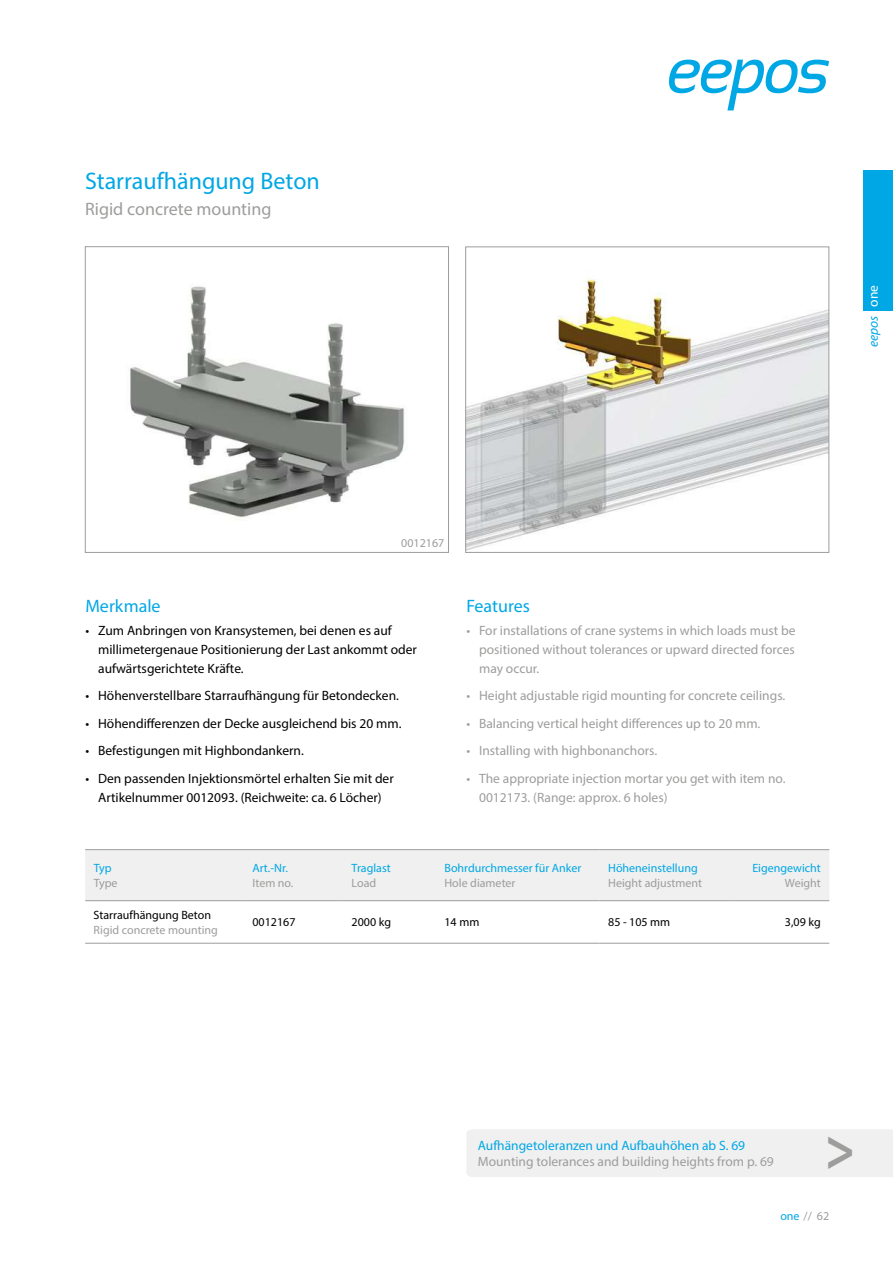
<style>
.page{position:relative;width:893px;height:1263px;background:#fff}
.page>*{position:absolute;margin:0;border:0;box-sizing:border-box;transform-origin:0 0}
.t1{font:700 60.9px "Myriad Pro";color:#9d9d9c;scale:.81 1}
.t2{font:24px "Myriad Pro";color:#00a7e5}
.t3{font:18px "Myriad Pro";color:#9d9d9c}
.t4{font:18px "Myriad Pro";color:#00a7e5}
.t5{font:13.5px/18.9px "Myriad Pro";color:#9d9d9c;text-align:justify}
.t6{font:13.5px/18.9px "Myriad Pro";color:#000}
.t7{font:13.5px "Myriad Pro";color:#00a7e5}
.t8{font:italic 13.5px "Myriad Pro";color:#00a7e5}
.t9{font:13.5px "Myriad Pro";color:#fff}
.t10{font:12px "Myriad Pro";color:#9d9d9c}
.t11{font:12px "Myriad Pro";color:#00a7e5}
.t12{font:12px "Myriad Pro";color:#000}
.s1{color:#00a7e5}
</style>
<div class="page">
<svg style="left:669px;top:60px;width:160px;height:51px"></svg>
<div style="left:739px;top:94px;width:101px;height:26px;background:#fff"></div>
<div style="left:864px;top:170px;width:29px;height:141px;background:#00a7e5"></div>
<div style="left:85px;top:850px;width:744px;height:50px;background:#f0f0f0"></div>
<hr style="left:343px;top:943px;width:93px;height:1px;background:#9d9d9c">
<hr style="left:436px;top:943px;width:164px;height:1px;background:#9d9d9c">
<hr style="left:600px;top:943px;width:130px;height:1px;background:#9d9d9c">
<hr style="left:730px;top:943px;width:99px;height:1px;background:#9d9d9c">
<hr style="left:85px;top:943px;width:159px;height:1px;background:#9d9d9c">
<hr style="left:244px;top:943px;width:99px;height:1px;background:#9d9d9c">
<hr style="left:85px;top:849px;width:159px;height:1px;background:#9d9d9c">
<hr style="left:244px;top:849px;width:99px;height:1px;background:#9d9d9c">
<hr style="left:343px;top:849px;width:93px;height:1px;background:#9d9d9c">
<hr style="left:436px;top:849px;width:164px;height:1px;background:#9d9d9c">
<hr style="left:600px;top:849px;width:130px;height:1px;background:#9d9d9c">
<hr style="left:730px;top:849px;width:99px;height:1px;background:#9d9d9c">
<hr style="left:85px;top:900px;width:159px;height:1px;background:#9d9d9c">
<hr style="left:244px;top:900px;width:99px;height:1px;background:#9d9d9c">
<hr style="left:343px;top:900px;width:93px;height:1px;background:#9d9d9c">
<hr style="left:436px;top:900px;width:164px;height:1px;background:#9d9d9c">
<hr style="left:600px;top:900px;width:130px;height:1px;background:#9d9d9c">
<hr style="left:730px;top:900px;width:99px;height:1px;background:#9d9d9c">
<img style="left:467px;top:279px;width:360px;height:272px">
<div style="left:465px;top:247px;width:364px;height:306px;border:1px solid #9d9d9c"></div>
<img style="left:130px;top:286px;width:275px;height:234px">
<div style="left:85px;top:246px;width:364px;height:307px;border:1px solid #9d9d9c"></div>
<div style="left:467px;top:1129px;width:426px;height:48px;background:#f0f0f0"></div>
<h2 class="t2" style="left:85px;top:166px;width:236px">Starraufhängung Beton</h2>
<h3 class="t3" style="left:85px;top:198px;width:188px">Rigid concrete mounting</h3>
<p class="t9" style="left:865px;top:307px;width:23px;rotate:-90deg">one</p>
<p class="t8" style="left:865px;top:347px;width:33px;rotate:-90deg">eepos</p>
<p class="t10" style="left:401px;top:535px;width:45px">0012167</p>
<h3 class="t4" style="left:85px;top:595px;width:77px">Merkmale</h3>
<p class="t6" style="left:98px;top:621px;width:320px;text-indent:-13px">• Zum Anbringen von Kransystemen, bei denen es auf millimetergenaue Positionierung der Last ankommt oder aufwärtsgerichtete Kräfte.</p>
<p class="t6" style="left:85px;top:686px;width:315px">• Höhenverstellbare Starraufhängung für Betondecken.</p>
<p class="t6" style="left:85px;top:714px;width:318px">• Höhendifferenzen der Decke ausgleichend bis 20 mm.</p>
<p class="t6" style="left:85px;top:741px;width:220px">• Befestigungen mit Highbondankern.</p>
<p class="t6" style="left:85px;top:768px;width:310px;text-align:center">• Den passenden Injektionsmörtel erhalten Sie mit der<br>Artikelnummer 0012093. (Reichweite: ca. 6 Löcher)</p>
<h3 class="t4" style="left:466px;top:595px;width:65px">Features</h3>
<p class="t5" style="left:479px;top:621px;width:318px;text-indent:-13px">• For installations of crane systems in which loads must be positioned without tolerances or upward directed forces may occur.</p>
<p class="t5" style="left:466px;top:686px;width:320px">• Height adjustable rigid mounting for concrete ceilings.</p>
<p class="t5" style="left:466px;top:714px;width:296px">• Balancing vertical height differences up to 20 mm.</p>
<p class="t5" style="left:466px;top:741px;width:192px">• Installing with highbonanchors.</p>
<p class="t5" style="left:479px;top:768px;width:308px;text-indent:-13px">• The appropriate injection mortar you get with item no.<br>0012173. (Range: approx. 6 holes)</p>
<p class="t11" style="left:94px;top:861px;width:19px">Typ</p>
<p class="t10" style="left:94px;top:875px;width:25px">Type</p>
<p class="t12" style="left:94px;top:908px;width:119px">Starraufhängung Beton</p>
<p class="t10" style="left:94px;top:922px;width:126px">Rigid concrete mounting</p>
<p class="t11" style="left:252px;top:861px;width:37px">Art.-Nr.</p>
<p class="t10" style="left:252px;top:875px;width:42px">Item no.</p>
<p class="t11" style="left:352px;top:861px;width:41px">Traglast</p>
<p class="t10" style="left:352px;top:875px;width:26px">Load</p>
<p class="t11" style="left:444px;top:861px;width:138px">Bohrdurchmesser für Anker</p>
<p class="t10" style="left:444px;top:875px;width:73px">Hole diameter</p>
<p class="t11" style="left:608px;top:861px;width:91px">Höheneinstellung</p>
<p class="t10" style="left:608px;top:875px;width:95px">Height adjustment</p>
<p class="t11" style="left:752px;top:861px;width:70px">Eigengewicht</p>
<p class="t10" style="left:785px;top:875px;width:37px">Weight</p>
<p class="t12" style="left:252px;top:915px;width:45px">0012167</p>
<p class="t12" style="left:352px;top:915px;width:41px">2000 kg</p>
<p class="t12" style="left:444px;top:915px;width:36px">14 mm</p>
<p class="t12" style="left:608px;top:915px;width:64px">85 - 105 mm</p>
<p class="t12" style="left:785px;top:915px;width:37px">3,09 kg</p>
<p class="t7" style="left:478px;top:1137px;width:269px">Aufhängetoleranzen und Aufbauhöhen ab S. 69</p>
<p class="t5" style="left:478px;top:1152px;width:298px">Mounting tolerances and building heights from p. 69</p>
<h1 class="t1" style="left:825px;top:1108px;width:38px">&gt;</h1>
<p class="t10" style="left:780px;top:1209px;width:50px"><span class="s1">one</span> // 62</p>
</div>
